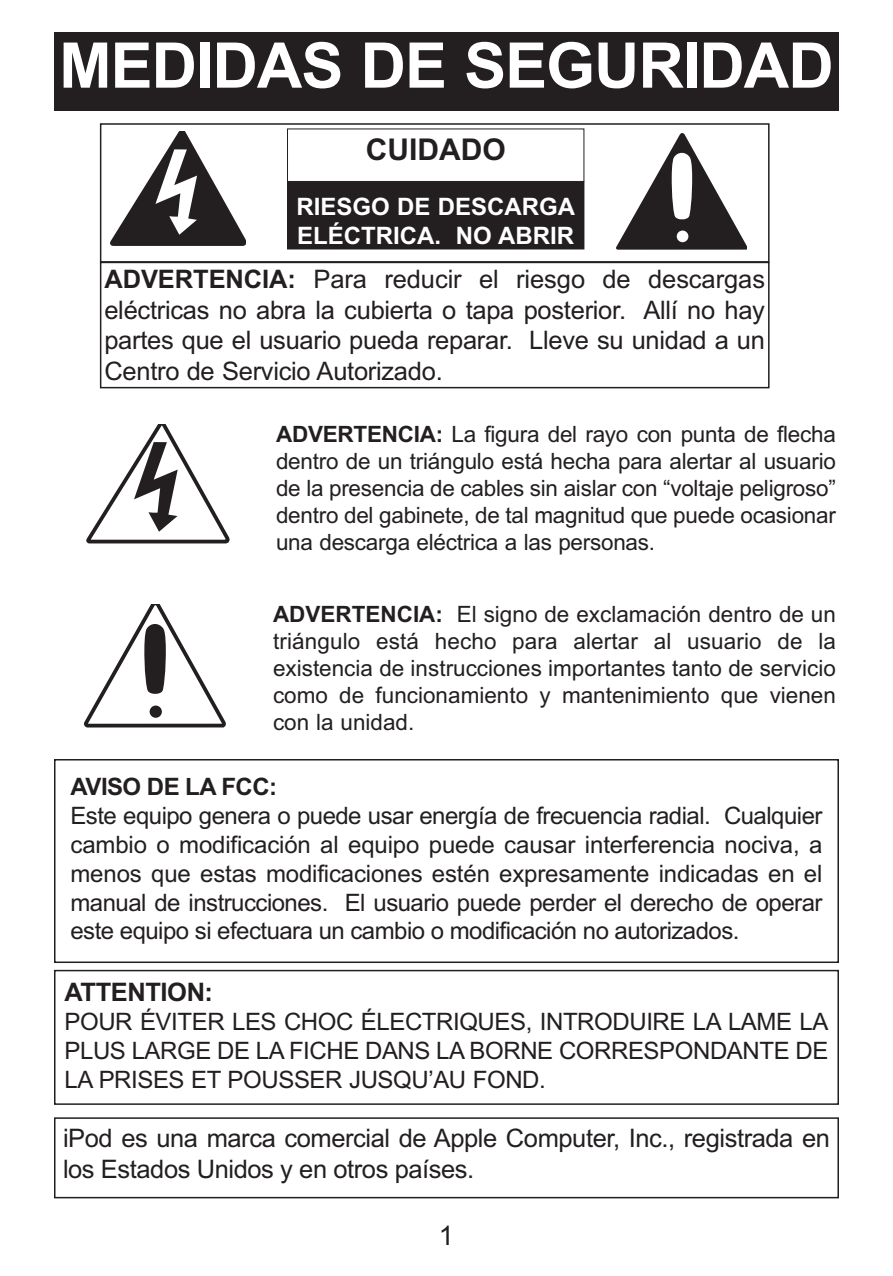
<style>
.page{position:relative;width:893px;height:1276px;background:#fff}
.page>*{position:absolute;margin:0;border:0;box-sizing:border-box;transform-origin:0 0}
.t1{font:700 63px "Arial";letter-spacing:-.015em;color:#fff}
.t2{font:700 30px "Arial";color:#231f20}
.t3{font:27px "Arial";color:#231f20}
.t4{font:25.5px/30.6px "Arial";letter-spacing:-.015em;color:#231f20}
.t5{font:700 25.5px "Arial";letter-spacing:-.015em;color:#231f20}
.t6{font:24px/28.8px "Arial";letter-spacing:-.02em;color:#231f20;text-align:justify}
.t7{font:700 24px/28.8px "Arial";color:#fff}
.t8{font:700 24px "Arial";letter-spacing:-.02em;color:#231f20}
.t9{font:22.5px/27px "Arial";letter-spacing:-.005em;color:#231f20;text-align:justify}
.s1{font-weight:700}
</style>
<div class="page">
<div style="left:54px;top:970px;width:785px;height:135px;border:2px solid #231f20"></div>
<div style="left:54px;top:1117px;width:785px;height:81px;border:2px solid #231f20"></div>
<div style="left:54px;top:32px;width:785px;height:79px;background:#231f20"></div>
<div style="left:100px;top:123px;width:670px;height:140px;border:2px solid #231f20"></div>
<div style="left:100px;top:262px;width:670px;height:126px;border:2px solid #231f20"></div>
<div style="left:287px;top:129px;width:297px;height:53px;border:1px solid #231f20"></div>
<div style="left:288px;top:182px;width:296px;height:67px;background:#231f20"></div>
<svg style="left:616px;top:133px;width:131px;height:116px"></svg>
<div style="left:677px;top:230px;width:11px;height:12px;background:#fff;border-radius:50%"></div>
<svg style="left:110px;top:132px;width:136px;height:114px"></svg>
<svg style="left:87px;top:424px;width:142px;height:119px"></svg>
<svg style="left:84px;top:604px;width:141px;height:123px"></svg>
<div style="left:150px;top:705px;width:12px;height:13px;background:#231f20;border-radius:50%"></div>
<div style="left:54px;top:759px;width:785px;height:204px;border:2px solid #231f20"></div>
<h1 class="t1" style="left:59px;top:29px;width:776px">MEDIDAS DE SEGURIDAD</h1>
<p class="t2" style="left:366px;top:132px;width:141px">CUIDADO</p>
<p class="t7" style="left:296px;top:192px;width:280px">RIESGO DE DESCARGA<br>ELÉCTRICA. NO ABRIR</p>
<p class="t4" style="left:104px;top:264px;width:662px;text-align:justify"><span class="s1">ADVERTENCIA:</span> Para reducir el riesgo de descargas eléctricas no abra la cubierta o tapa posterior. Allí no hay partes que el usuario pueda reparar. Lleve su unidad a un Centro de Servicio Autorizado.</p>
<p class="t9" style="left:276px;top:421px;width:561px"><span class="s1">ADVERTENCIA:</span> La figura del rayo con punta de flecha dentro de un triángulo está hecha para alertar al usuario de la presencia de cables sin aislar con “voltaje peligroso” dentro del gabinete, de tal magnitud que puede ocasionar una descarga eléctrica a las personas.</p>
<p class="t9" style="left:273px;top:601px;width:564px"><span class="s1">ADVERTENCIA:</span> El signo de exclamación dentro de un triángulo está hecho para alertar al usuario de la existencia de instrucciones importantes tanto de servicio como de funcionamiento y mantenimiento que vienen con la unidad.</p>
<p class="t8" style="left:70px;top:773px;width:208px">AVISO DE LA FCC:</p>
<p class="t6" style="left:71px;top:801px;width:753px">Este equipo genera o puede usar energía de frecuencia radial. Cualquier cambio o modificación al equipo puede causar interferencia nociva, a menos que estas modificaciones estén expresamente indicadas en el manual de instrucciones. El usuario puede perder el derecho de operar este equipo si efectuara un cambio o modificación no autorizados.</p>
<p class="t5" style="left:64px;top:977px;width:150px">ATTENTION:</p>
<p class="t6" style="left:64px;top:1007px;width:765px">POUR ÉVITER LES CHOC ÉLECTRIQUES, INTRODUIRE LA LAME LA PLUS LARGE DE LA FICHE DANS LA BORNE CORRESPONDANTE DE LA PRISES ET POUSSER JUSQU’AU FOND.</p>
<p class="t4" style="left:63px;top:1123px;width:768px">iPod es una marca comercial de Apple Computer, Inc., registrada en los Estados Unidos y en otros países.</p>
<p class="t3" style="left:439px;top:1219px;width:17px">1</p>
</div>
